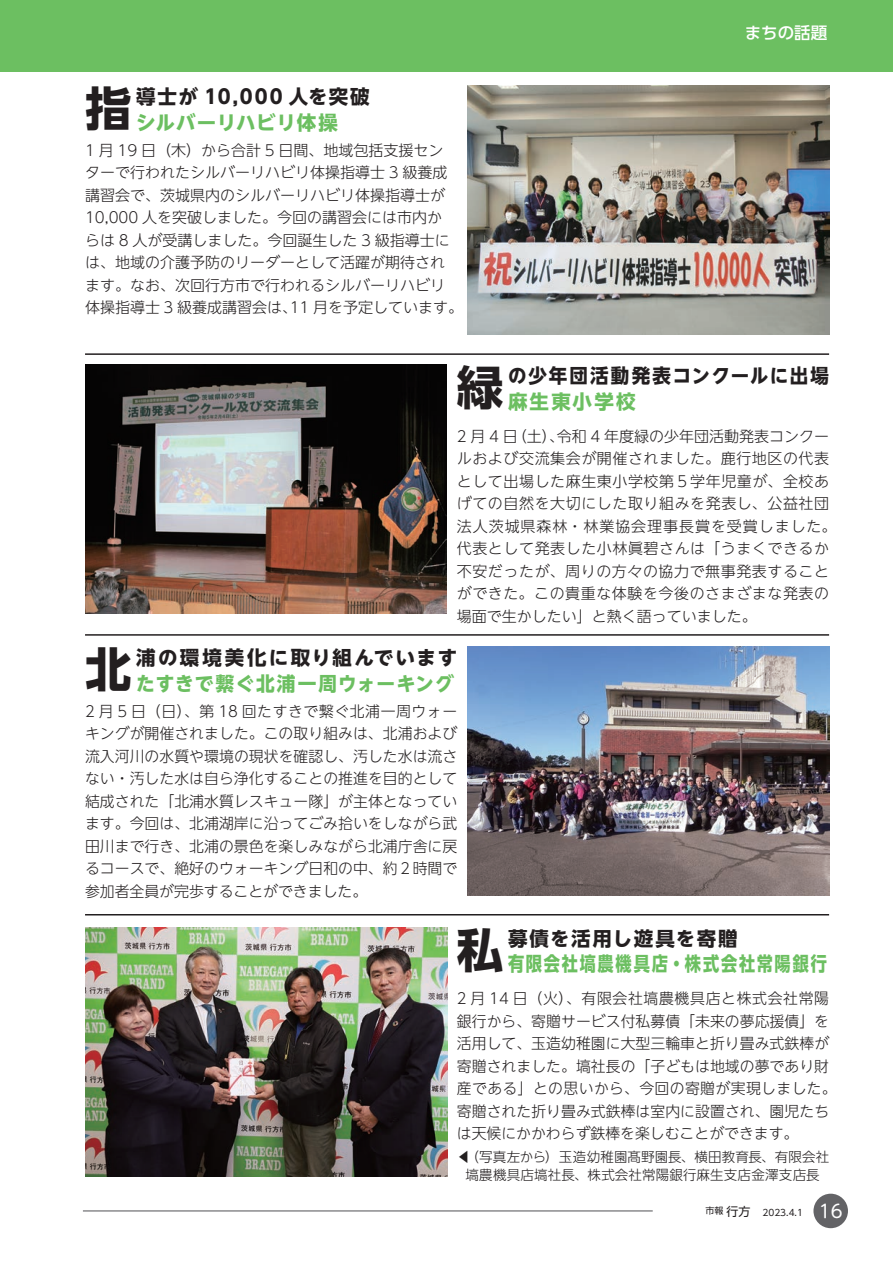
<style>
.page{position:relative;width:893px;height:1263px;background:#fff}
.page>*{position:absolute;margin:0;border:0;box-sizing:border-box;transform-origin:0 0}
.t1{font:700 46.5px "UD Shin Go NT Pro";color:#231f20}
.t2{font:700 19.5px "UD Shin Go NT Pro";letter-spacing:.095em;color:#231f20}
.t3{font:700 19.5px "UD Shin Go NT Pro";letter-spacing:.1em;color:#6cbf61;scale:.83 1}
.t4{font:700 19.5px "UD Shin Go NT Pro";letter-spacing:.095em;color:#231f20;scale:.95 1}
.t5{font:700 19.5px "UD Shin Go NT Pro";letter-spacing:.06em;color:#6cbf61;scale:.96 1}
.t6{font:700 19.5px "UD Shin Go NT Pro";letter-spacing:.12em;color:#231f20}
.t7{font:700 19.5px "UD Shin Go NT Pro";letter-spacing:.04em;color:#6cbf61}
.t8{font:700 19.5px "UD Shin Go NT Pro";letter-spacing:.1em;color:#6cbf61}
.t9{font:18px "UD Shin M Go Pro";color:#fff}
.t10{font:500 16.5px "UD Shin Go Pro";color:#fff}
.t11{font:300 15px/22.5px "UD Shin Go NT Pro";letter-spacing:.005em;color:#231f20}
.t12{font:300 15px/22.5px "UD Shin Go NT Pro";letter-spacing:.035em;color:#231f20}
.t13{font:300 13.5px/18px "UD Shin Go NT Pro";letter-spacing:.015em;color:#231f20;text-align:center}
.t14{font:12px "UD Shin Go NT Pro";color:#231f20}
.t15{font:9px "UD Shin Go NT Pro";color:#231f20}
</style>
<div class="page">
<div style="left:813px;top:1194px;width:35px;height:34px;background:#636366;border-radius:50%"></div>
<hr style="left:83px;top:1210px;width:570px;height:1px;background:#636366">
<div style="left:0;top:0;width:893px;height:72px;background:#6cbf61"></div>
<hr style="left:85px;top:914px;width:744px;height:1px;background:#231f20">
<img style="left:468px;top:85px;width:361px;height:249px">
<hr style="left:85px;top:634px;width:744px;height:2px;background:#231f20">
<hr style="left:85px;top:353px;width:744px;height:2px;background:#231f20">
<img style="left:85px;top:364px;width:361px;height:249px">
<img style="left:86px;top:927px;width:361px;height:249px">
<img style="left:468px;top:646px;width:361px;height:249px">
<h1 class="t1" style="left:85px;top:71px;width:48px">指</h1>
<h2 class="t2" style="left:136px;top:81px;width:235px">導士が 10,000 人を突破</h2>
<h2 class="t7" style="left:136px;top:106px;width:203px">シルバーリハビリ体操</h2>
<p class="t11" style="left:85px;top:138px;width:360px">1 月 19 日（木）から合計 5 日間、地域包括支援セン</p>
<p class="t11" style="left:85px;top:161px;width:364px">ターで行われたシルバーリハビリ体操指導士 3 級養成</p>
<p class="t11" style="left:85px;top:183px;width:362px">講習会で、茨城県内のシルバーリハビリ体操指導士が</p>
<p class="t11" style="left:85px;top:206px;width:359px">10,000 人を突破しました。今回の講習会には市内か</p>
<p class="t11" style="left:85px;top:228px;width:366px">らは 8 人が受講しました。今回誕生した 3 級指導士に</p>
<p class="t11" style="left:85px;top:251px;width:362px">は、地域の介護予防のリーダーとして活躍が期待され</p>
<p class="t11" style="left:85px;top:273px;width:362px">ます。なお、次回行方市で行われるシルバーリハビリ</p>
<p class="t11" style="left:290px;top:296px;width:175px">11 月を予定しています。</p>
<p class="t11" style="left:85px;top:296px;width:214px">体操指導士 3 級養成講習会は、</p>
<p class="t10" style="left:745px;top:20px;width:84px">まちの話題</p>
<h1 class="t1" style="left:457px;top:350px;width:48px">緑</h1>
<h2 class="t4" style="left:508px;top:360px;width:339px">の少年団活動発表コンクールに出場</h2>
<h2 class="t8" style="left:508px;top:385px;width:129px">麻生東小学校</h2>
<p class="t11" style="left:557px;top:424px;width:274px">令和 4 年度緑の少年団活動発表コンクー</p>
<p class="t12" style="left:457px;top:424px;width:381px">2 月 4 （日土）、<br>ルおよび交流集会が開催されました。鹿行地区の代表として出場した麻生東小学校第５学年児童が、全校あげての自然を大切にした取り組みを発表し、公益社団法人茨城県森林・林業協会理事長賞を受賞しました。代表として発表した小林眞碧さんは「うまくできるか不安だったが、周りの方々の協力で無事発表することができた。この貴重な体験を今後のさまざまな発表の場面で生かしたい」と熱く語っていました。</p>
<h1 class="t1" style="left:85px;top:632px;width:48px">北</h1>
<h2 class="t6" style="left:136px;top:642px;width:323px">浦の環境美化に取り組んでいます</h2>
<h2 class="t5" style="left:136px;top:667px;width:333px">たすきで繋ぐ北浦一周ウォーキング</h2>
<p class="t11" style="left:85px;top:699px;width:374px;text-align:justify">2 月 5 日（日）、第 18 回たすきで繋ぐ北浦一周ウォーキングが開催されました。この取り組みは、北浦および流入河川の水質や環境の現状を確認し、汚した水は流さない・汚した水は自ら浄化することの推進を目的として結成された「北浦水質レスキュー隊」が主体となっています。今回は、北浦湖岸に沿ってごみ拾いをしながら武田川まで行き、北浦の景色を楽しみながら北浦庁舎に戻るコースで、絶好のウォーキング日和の中、約２時間で参加者全員が完歩することができました。</p>
<h1 class="t1" style="left:457px;top:912px;width:48px">私</h1>
<h2 class="t2" style="left:508px;top:922px;width:231px">募債を活用し遊具を寄贈</h2>
<h2 class="t3" style="left:508px;top:948px;width:386px">有限会社塙農機具店・株式会社常陽銀行</h2>
<p class="t11" style="left:457px;top:987px;width:381px">2 月 14 日（火）、有限会社塙農機具店と株式会社常陽銀行から、寄贈サービス付私募債「未来の夢応援債」を活用して、玉造幼稚園に大型三輪車と折り畳み式鉄棒が寄贈されました。塙社長の「子どもは地域の夢であり財産である」との思いから、今回の寄贈が実現しました。寄贈された折り畳み式鉄棒は室内に設置され、園児たちは天候にかかわらず鉄棒を楽しむことができます。</p>
<p class="t13" style="left:457px;top:1147px;width:374px">◀（写真左から）玉造幼稚園髙野園長、横田教育長、有限会社塙農機具店塙社長、株式会社常陽銀行麻生支店金澤支店長</p>
<p class="t14" style="left:726px;top:1201px;width:25px">行方</p>
<p class="t15" style="left:705px;top:1204px;width:19px">市報</p>
<p class="t15" style="left:762px;top:1205px;width:42px">2023.4.1</p>
<p class="t9" style="left:819px;top:1196px;width:25px">16</p>
</div>
